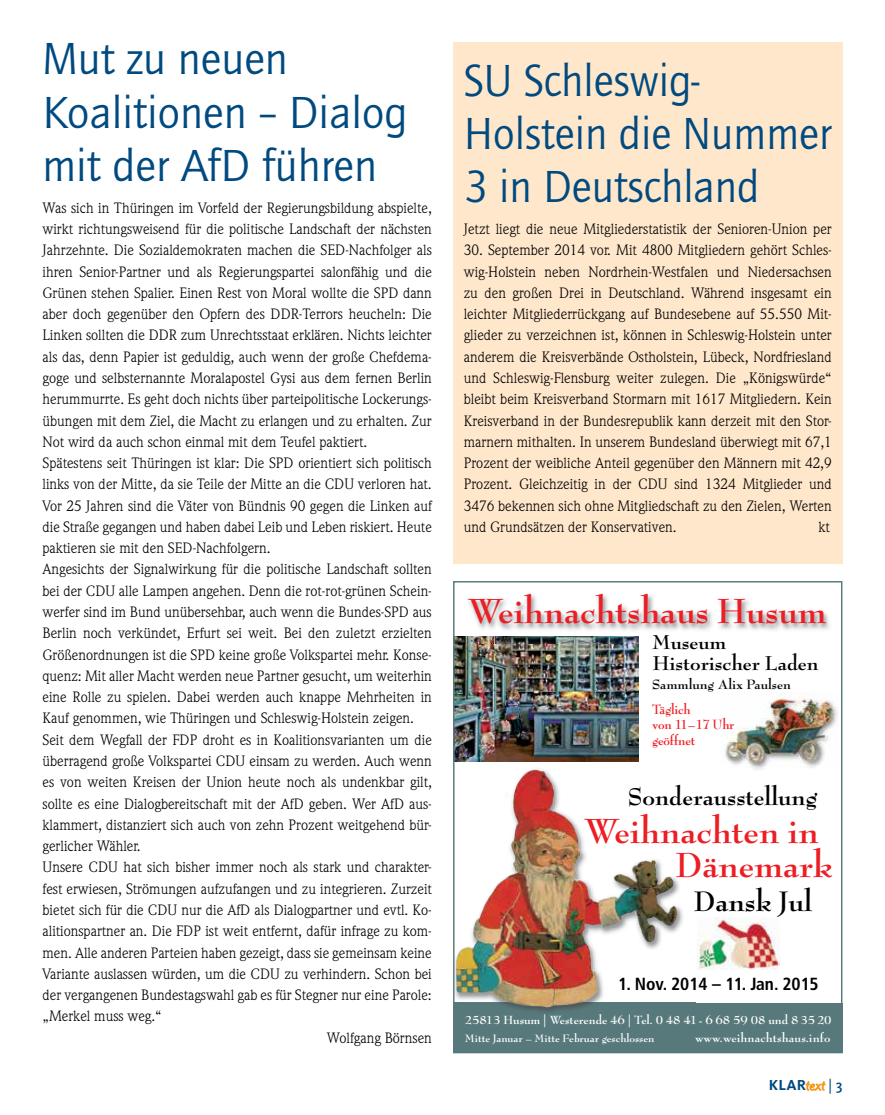
<style>
.page{position:relative;width:885px;height:1115px;background:#fff}
.page>*{position:absolute;margin:0;border:0;box-sizing:border-box;transform-origin:0 0}
.t1{font:46.5px/53.1px "Quay Sans ITC Std";color:#004a80}
.t2{font:700 37.95px/33.6px "Bernhard Modern";color:#ed1d24}
.t3{font:700 30.6px "Bernhard Modern";color:#000}
.t4{font:700 26.25px "Bernhard Modern";color:#000}
.t5{font:700 21.9px/20.4px "Bernhard Modern";color:#000}
.t6{font:700 condensed 17.55px "Frutiger LT";color:#000}
.t7{font:700 15px "CDU Kievit";color:#004a80}
.t8{font:14.7px/21.3px "Weidemann Std";color:#000;text-align:justify}
.t9{font:700 14.55px/15.3px "Bernhard Modern";letter-spacing:-.01em;color:#ed1d24;scale:.93 1}
.t10{font:700 14.55px "Bernhard Modern";color:#000}
.t11{font:700 13.2px "Bernhard Modern";letter-spacing:.01em;color:#fff}
.t12{font:700 12.9px "Bernhard Modern";color:#fff}
.t13{font:700 11.7px "Bernhard Modern";color:#fff}
.s1{font-family:"Giddyup Std";font-weight:400;font-size:18px;color:#f8991d}
.s2{font-weight:400}
.s3{font-weight:500}
</style>
<div class="page">
<svg style="left:805px;top:1081px;width:21px;height:10px"></svg>
<div style="left:453px;top:43px;width:389px;height:520px;background:#ffe7cb"></div>
<img style="left:697px;top:917px;width:82px;height:51px">
<div style="left:453px;top:1002px;width:389px;height:50px;background:#57797b"></div>
<img style="left:455px;top:757px;width:228px;height:245px">
<img style="left:514px;top:1007px;width:67px;height:5px">
<img style="left:456px;top:769px;width:142px;height:238px">
<img style="left:725px;top:692px;width:112px;height:75px">
<img style="left:455px;top:643px;width:183px;height:117px">
<img style="left:455px;top:595px;width:374px;height:48px">
<h1 class="t1" style="left:43px;top:32px;width:366px">Mut zu neuen<br>Koalitionen – Dialog mit der AfD führen</h1>
<p class="t8" style="left:43px;top:197px;width:391px">Was sich in Thüringen im Vorfeld der Regierungsbildung abspielte,</p>
<p class="t8" style="left:43px;top:218px;width:391px">wirkt richtungsweisend für die politische Landschaft der nächsten</p>
<p class="t8" style="left:43px;top:239px;width:391px">Jahrzehnte. Die Sozialdemokraten machen die SED-Nachfolger als</p>
<p class="t8" style="left:43px;top:261px;width:391px">ihren Senior-Partner und als Regierungspartei salonfähig und die</p>
<p class="t8" style="left:43px;top:282px;width:391px">Grünen stehen Spalier. Einen Rest von Moral wollte die SPD dann</p>
<p class="t8" style="left:43px;top:303px;width:391px">aber doch gegenüber den Opfern des DDR-Terrors heucheln: Die</p>
<p class="t8" style="left:43px;top:324px;width:391px">Linken sollten die DDR zum Unrechtsstaat erklären. Nichts leichter</p>
<p class="t8" style="left:43px;top:346px;width:391px">als das, denn Papier ist geduldig, auch wenn der große Chefdema-</p>
<p class="t8" style="left:43px;top:367px;width:391px">goge und selbsternannte Moralapostel Gysi aus dem fernen Berlin</p>
<p class="t8" style="left:43px;top:388px;width:391px">herummurrte. Es geht doch nichts über parteipolitische Lockerungs-</p>
<p class="t8" style="left:43px;top:409px;width:391px">übungen mit dem Ziel, die Macht zu erlangen und zu erhalten. Zur</p>
<p class="t8" style="left:43px;top:431px;width:326px">Not wird da auch schon einmal mit dem Teufel paktiert.</p>
<p class="t8" style="left:43px;top:452px;width:391px">Spätestens seit Thüringen ist klar: Die SPD orientiert sich politisch</p>
<p class="t8" style="left:43px;top:473px;width:390px">links von der Mitte, da sie Teile der Mitte an die CDU verloren hat.</p>
<p class="t8" style="left:43px;top:494px;width:391px">Vor 25 Jahren sind die Väter von Bündnis 90 gegen die Linken auf</p>
<p class="t8" style="left:43px;top:516px;width:391px">die Straße gegangen und haben dabei Leib und Leben riskiert. Heute</p>
<p class="t8" style="left:43px;top:537px;width:229px">paktieren sie mit den SED-Nachfolgern.</p>
<p class="t8" style="left:43px;top:558px;width:391px">Angesichts der Signalwirkung für die politische Landschaft sollten</p>
<p class="t8" style="left:43px;top:579px;width:391px">bei der CDU alle Lampen angehen. Denn die rot-rot-grünen Schein-</p>
<p class="t8" style="left:43px;top:601px;width:391px">werfer sind im Bund unübersehbar, auch wenn die Bundes-SPD aus</p>
<p class="t8" style="left:43px;top:622px;width:391px">Berlin noch verkündet, Erfurt sei weit. Bei den zuletzt erzielten</p>
<p class="t8" style="left:43px;top:643px;width:391px">Größenordnungen ist die SPD keine große Volkspartei mehr. Konse-</p>
<p class="t8" style="left:43px;top:664px;width:391px">quenz: Mit aller Macht werden neue Partner gesucht, um weiterhin</p>
<p class="t8" style="left:43px;top:686px;width:391px">eine Rolle zu spielen. Dabei werden auch knappe Mehrheiten in</p>
<p class="t8" style="left:43px;top:707px;width:373px">Kauf genommen, wie Thüringen und Schleswig-Holstein zeigen.</p>
<p class="t8" style="left:43px;top:728px;width:391px">Seit dem Wegfall der FDP droht es in Koalitionsvarianten um die</p>
<p class="t8" style="left:43px;top:750px;width:391px">überragend große Volkspartei CDU einsam zu werden. Auch wenn</p>
<p class="t8" style="left:43px;top:771px;width:391px">es von weiten Kreisen der Union heute noch als undenkbar gilt,</p>
<p class="t8" style="left:43px;top:792px;width:391px">sollte es eine Dialogbereitschaft mit der AfD geben. Wer AfD aus-</p>
<p class="t8" style="left:43px;top:813px;width:391px">klammert, distanziert sich auch von zehn Prozent weitgehend bür-</p>
<p class="t8" style="left:43px;top:835px;width:99px">gerlicher Wähler.</p>
<p class="t8" style="left:43px;top:856px;width:391px">Unsere CDU hat sich bisher immer noch als stark und charakter-</p>
<p class="t8" style="left:43px;top:877px;width:391px">fest erwiesen, Strömungen aufzufangen und zu integrieren. Zurzeit</p>
<p class="t8" style="left:43px;top:898px;width:391px">bietet sich für die CDU nur die AfD als Dialogpartner und evtl. Ko-</p>
<p class="t8" style="left:43px;top:920px;width:391px">alitionspartner an. Die FDP ist weit entfernt, dafür infrage zu kom-</p>
<p class="t8" style="left:43px;top:941px;width:391px">men. Alle anderen Parteien haben gezeigt, dass sie gemeinsam keine</p>
<p class="t8" style="left:43px;top:962px;width:391px">Variante auslassen würden, um die CDU zu verhindern. Schon bei</p>
<p class="t8" style="left:43px;top:983px;width:391px">der vergangenen Bundestagswahl gab es für Stegner nur eine Parole:</p>
<p class="t8" style="left:43px;top:1005px;width:121px">„Merkel muss weg.“</p>
<p class="t8" style="left:327px;top:1026px;width:106px">Wolfgang Börnsen</p>
<h1 class="t1" style="left:463px;top:54px;width:369px">SU Schleswig-<br>Holstein die Nummer<br>3 in Deutschland</h1>
<p class="t8" style="left:463px;top:218px;width:369px">Jetzt liegt die neue Mitgliederstatistik der Senioren-Union per</p>
<p class="t8" style="left:463px;top:239px;width:369px">30. September 2014 vor. Mit 4800 Mitgliedern gehört Schles&shy;wig-Holstein neben Nordrhein-Westfalen und Niedersachsen zu den großen Drei in Deutschland. Während insgesamt ein leichter Mitgliederrückgang auf Bundesebene auf 55.550 Mit&shy;glieder zu verzeichnen ist, können in Schleswig-Holstein unter anderem die Kreisverbände Ostholstein, Lübeck, Nordfriesland und Schleswig-Flensburg weiter zulegen. Die „Königswürde“ bleibt beim Kreisverband Stormarn mit 1617 Mitgliedern. Kein Kreisverband in der Bundesrepublik kann derzeit mit den Stor&shy;marnern mithalten. In unserem Bundesland überwiegt mit 67,1<br>Prozent der weibliche Anteil gegenüber den Männern mit 42,9<br>Prozent. Gleichzeitig in der CDU sind 1324 Mitglieder und 3476 bekennen sich ohne Mitgliedschaft zu den Zielen, Werten und Grundsätzen der Konservativen.</p>
<p class="t8" style="left:818px;top:516px;width:13px">kt</p>
<h2 class="t2" style="left:467px;top:594px;width:360px">Weihnachtshaus Husum</h2>
<h3 class="t5" style="left:652px;top:632px;width:168px">Museum<br>Historischer Laden</h3>
<p class="t10" style="left:652px;top:676px;width:140px">Sammlung Alix Paulsen</p>
<p class="t9" style="left:652px;top:702px;width:90px">Täglich<br>von 11–17 Uhr geöffnet</p>
<h3 class="t4" style="left:627px;top:782px;width:191px">Sonderausstellung</h3>
<h2 class="t2" style="left:675px;top:815px;width:159px;text-indent:-92px">Weihnachten in<br>Dänemark</h2>
<h3 class="t3" style="left:693px;top:885px;width:119px">Dansk Jul</h3>
<p class="t6" style="left:618px;top:973px;width:202px">1. Nov. 2014 – 11. Jan. 2015</p>
<p class="t12" style="left:464px;top:1012px;width:368px">25813 Husum | Westerende 46 | Tel. 0 48 41 - 6 68 59 08 und 8 35 20</p>
<p class="t13" style="left:465px;top:1032px;width:191px">Mitte Januar – Mitte Februar geschlossen</p>
<p class="t11" style="left:695px;top:1031px;width:137px">www.weihnachtshaus.info</p>
<p class="t7" style="left:768px;top:1075px;width:75px">KLAR<span class="s1">text</span> <span class="s2">|</span> <span class="s3">3</span></p>
</div>
